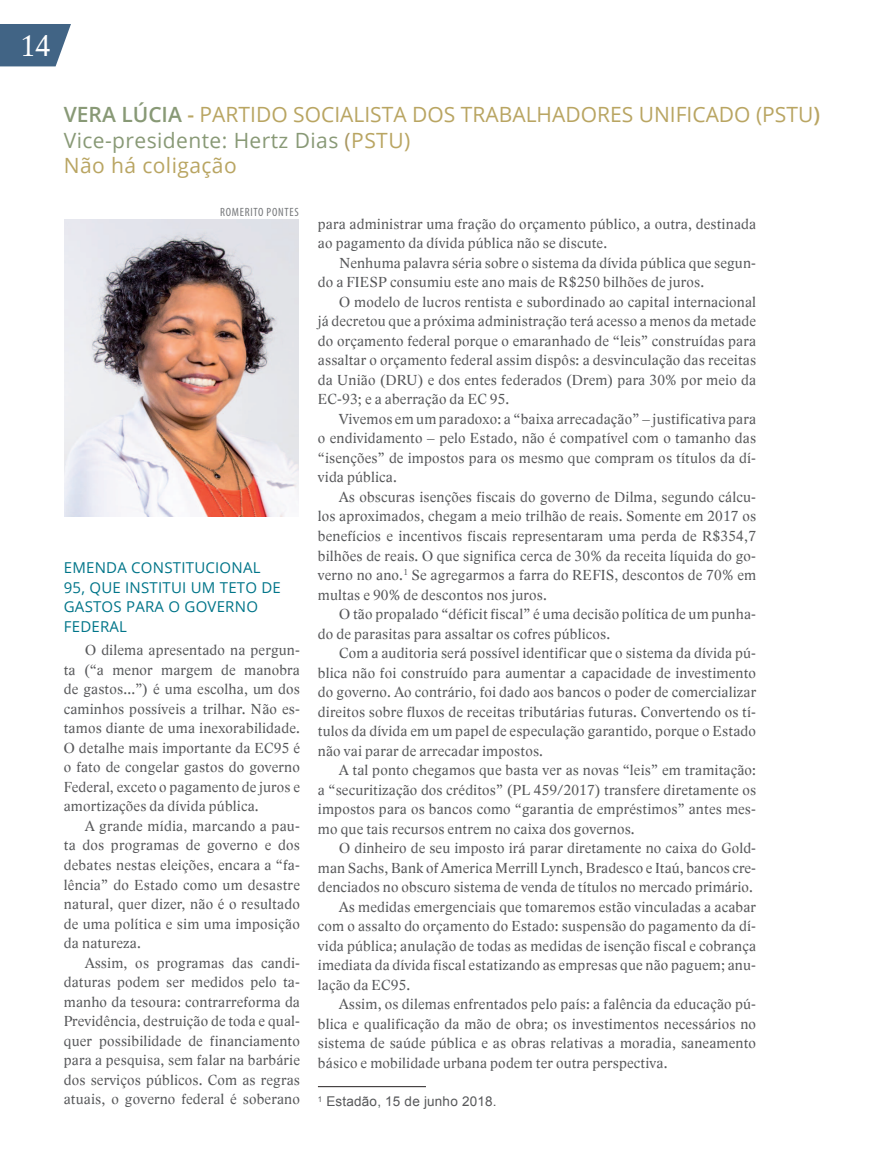
<style>
.page{position:relative;width:872px;height:1170px;background:#fff}
.page>*{position:absolute;margin:0;border:0;box-sizing:border-box;transform-origin:0 0}
.t1{font:30px "Lido STFCE";color:#fff}
.t2{font:21px "Open Sans";color:#b9a562}
.t3{font:21px/25.2px "Open Sans";letter-spacing:.02em;color:#889976}
.t4{font:600 21px "Open Sans";color:#b9a562}
.t5{font:15px/19.5px "Lido STFCE";letter-spacing:.015em;color:#57585a;text-align:justify}
.t6{font:15px/19.5px "Open Sans";letter-spacing:.015em;color:#007589}
.t7{font:13.5px "Arial";letter-spacing:.015em;color:#57585a}
.t8{font:condensed 12px "Myriad Pro";letter-spacing:.06em;color:#76787b}
.s1{font-weight:600;color:#889976}
.s2{font-weight:600}
.s3{color:#a99762}
.s4{color:#b9a562}
</style>
<div class="page">
<svg style="left:0;top:24px;width:71px;height:42px;background:#557492"></svg>
<hr style="left:318px;top:1086px;width:108px;height:1px;background:#231f20">
<img style="left:65px;top:219px;width:234px;height:298px">
<h1 class="t1" style="left:20px;top:28px;width:32px">14</h1>
<h2 class="t2" style="left:64px;top:100px;width:712px"><span class="s1">VERA LÚCIA</span> <span class="s2">-</span> PARTIDO SOCIALISTA DOS TRABALHADORES UNIFICADO (pstu</h2>
<h2 class="t4" style="left:813px;top:100px;width:8px">)</h2>
<h2 class="t3" style="left:64px;top:127px;width:348px">Vice-presidente: Hertz Dias <span class="s3">(</span><span class="s4">PSTU)<br>Não há coligação</span></h2>
<p class="t8" style="left:220px;top:204px;width:80px">ROMERITO PONTES</p>
<p class="t6" style="left:64px;top:557px;width:219px">EMENDA CONSTITUCIONAL<br>95, QUE INSTITUI UM TETO DE<br>GASTOS PARA O GOVERNO<br>FEDERAL</p>
<p class="t5" style="left:64px;top:640px;width:238px;text-indent:21px">O dilema apresentado na pergun&shy;ta (“a menor margem de manobra de gastos...”) é uma escolha, um dos caminhos possíveis a trilhar. Não es&shy;tamos diante de uma inexorabilidade.<br>O detalhe mais importante da EC95 é o fato de congelar gastos do governo Federal, exceto o pagamento de juros e amortizações da dívida pública.</p>
<p class="t5" style="left:64px;top:816px;width:238px;text-indent:21px">A grande mídia, marcando a pau&shy;ta dos programas de governo e dos debates nestas eleições, encara a “fa&shy;lência” do Estado como um desastre natural, quer dizer, não é o resultado de uma política e sim uma imposição da natureza.</p>
<p class="t5" style="left:64px;top:952px;width:238px;text-indent:21px">Assim, os programas das candi&shy;daturas podem ser medidos pelo ta&shy;manho da tesoura: contrarreforma da Previdência, destruição de toda e qual&shy;quer possibilidade de financiamento para a pesquisa, sem falar na barbárie dos serviços públicos. Com as regras atuais, o governo federal é soberano</p>
<p class="t5" style="left:318px;top:214px;width:439px">para administrar uma fração do orçamento público, a outra, destinada ao pagamento da dívida pública não se discute.</p>
<p class="t5" style="left:318px;top:253px;width:439px;text-indent:21px">Nenhuma palavra séria sobre o sistema da dívida pública que segun&shy;do a FIESP consumiu este ano mais de R$250 bilhões de juros.</p>
<p class="t5" style="left:318px;top:292px;width:439px;text-indent:21px">O modelo de lucros rentista e subordinado ao capital internacional já decretou que a próxima administração terá acesso a menos da metade do orçamento federal porque o emaranhado de “leis” construídas para assaltar o orçamento federal assim dispôs: a desvinculação das receitas da União (DRU) e dos entes federados (Drem) para 30% por meio da EC-93; e a aberração da EC 95.</p>
<p class="t5" style="left:318px;top:409px;width:439px;text-indent:21px">Vivemos em um paradoxo: a “baixa arrecadação” – justificativa para o endividamento – pelo Estado, não é compatível com o tamanho das “isenções” de impostos para os mesmo que compram os títulos da dí&shy;vida pública.</p>
<p class="t5" style="left:318px;top:487px;width:440px;text-indent:21px">As obscuras isenções fiscais do governo de Dilma, segundo cálcu&shy;los aproximados, chegam a meio trilhão de reais. Somente em 2017 os benefícios e incentivos fiscais representaram uma perda de R$354,7 bilhões de reais. O que significa cerca de 30% da receita líquida do go&shy;verno no ano.<sup>1</sup> Se agregarmos a farra do REFIS, descontos de 70% em multas e 90% de descontos nos juros.</p>
<p class="t5" style="left:318px;top:604px;width:439px;text-indent:21px">O tão propalado “déficit fiscal” é uma decisão política de um punha&shy;do de parasitas para assaltar os cofres públicos.</p>
<p class="t5" style="left:318px;top:643px;width:439px;text-indent:21px">Com a auditoria será possível identificar que o sistema da dívida pú&shy;blica não foi construído para aumentar a capacidade de investimento do governo. Ao contrário, foi dado aos bancos o poder de comercializar direitos sobre fluxos de receitas tributárias futuras. Convertendo os tí&shy;tulos da dívida em um papel de especulação garantido, porque o Estado não vai parar de arrecadar impostos.</p>
<p class="t5" style="left:318px;top:760px;width:439px;text-indent:21px">A tal ponto chegamos que basta ver as novas “leis” em tramitação: a “securitização dos créditos” (PL 459/2017) transfere diretamente os impostos para os bancos como “garantia de empréstimos” antes mes&shy;mo que tais recursos entrem no caixa dos governos.</p>
<p class="t5" style="left:339px;top:838px;width:418px">O dinheiro de seu imposto irá parar diretamente no caixa do Gold-</p>
<p class="t5" style="left:318px;top:858px;width:439px">man Sachs, Bank of America Merrill Lynch, Bradesco e Itaú, bancos cre-</p>
<p class="t5" style="left:318px;top:877px;width:436px">denciados no obscuro sistema de venda de títulos no mercado primário.</p>
<p class="t5" style="left:339px;top:897px;width:418px">As medidas emergenciais que tomaremos estão vinculadas a acabar</p>
<p class="t5" style="left:318px;top:916px;width:439px">com o assalto do orçamento do Estado: suspensão do pagamento da dí-</p>
<p class="t5" style="left:318px;top:936px;width:439px">vida pública; anulação de todas as medidas de isenção fiscal e cobrança</p>
<p class="t5" style="left:318px;top:955px;width:439px">imediata da dívida fiscal estatizando as empresas que não paguem; anu-</p>
<p class="t5" style="left:318px;top:975px;width:94px">lação da EC95.</p>
<p class="t5" style="left:339px;top:994px;width:418px">Assim, os dilemas enfrentados pelo país: a falência da educação pú-</p>
<p class="t5" style="left:318px;top:1014px;width:439px">blica e qualificação da mão de obra; os investimentos necessários no</p>
<p class="t5" style="left:318px;top:1033px;width:439px">sistema de saúde pública e as obras relativas a moradia, saneamento</p>
<p class="t5" style="left:318px;top:1053px;width:351px">básico e mobilidade urbana podem ter outra perspectiva.</p>
<p class="t7" style="left:318px;top:1092px;width:180px"><sup>1</sup> Estadão, 15 de junho 2018.</p>
</div>
